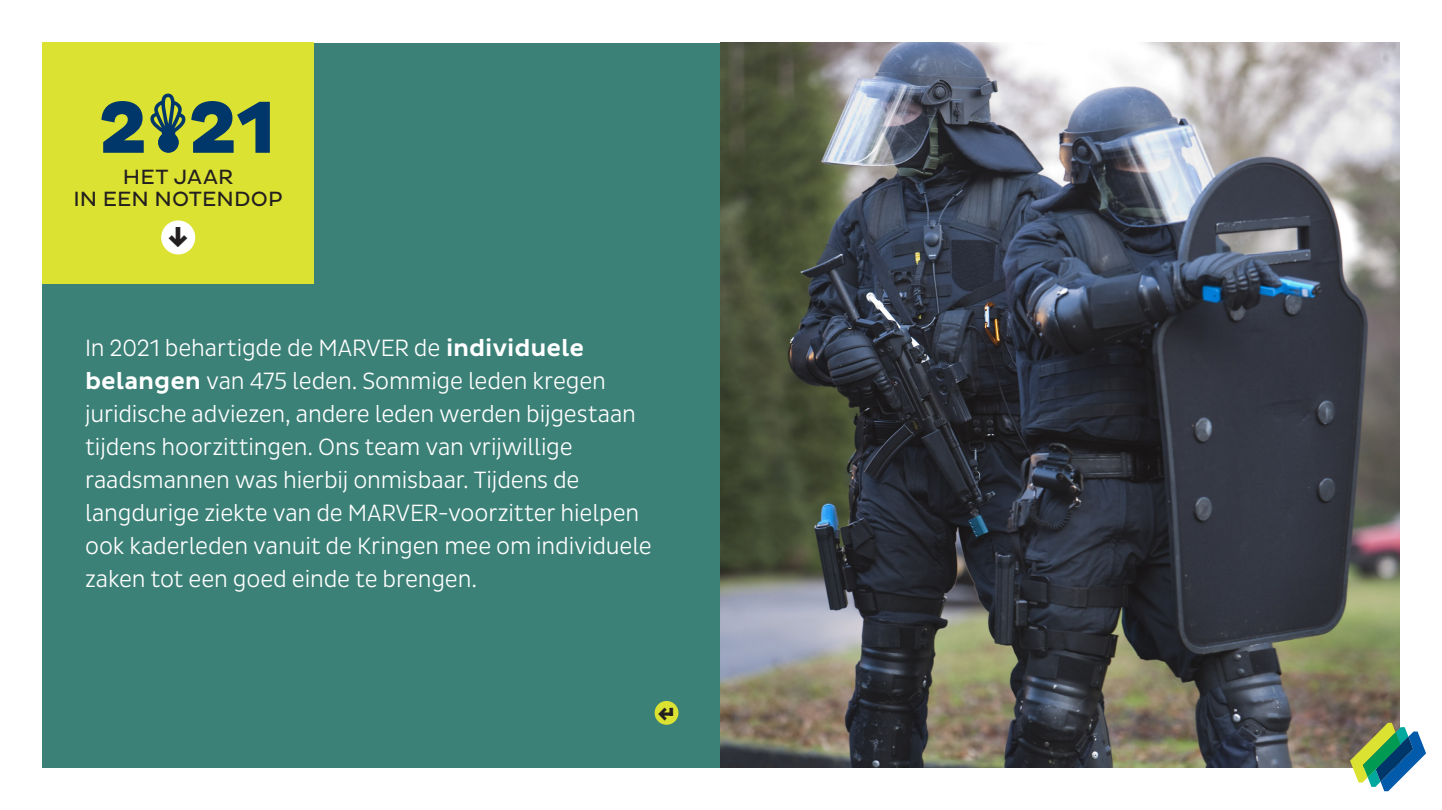
<style>
.page{position:relative;width:1442px;height:810px;background:#fff}
.page>*{position:absolute;margin:0;border:0;box-sizing:border-box;transform-origin:0 0}
.t1{font:800 75px "Pluto Sans";color:#00376b}
.t2{font:800 33.45px "Pluto Sans";color:#231f20}
.t3{font:300 24px/33px "Pluto Sans Cond";letter-spacing:-.005em;color:#fff}
.t4{font:800 23.4px "Pluto Sans";color:#231f20}
.t5{font:800 23.4px "Pluto Sans";color:#231f20;scale:.7 1}
.t6{font:21px "Pluto Sans";letter-spacing:.01em;color:#231f20}
.s1{font-family:"Pluto Sans";font-weight:500}
</style>
<div class="page">
<div style="left:43px;top:43px;width:678px;height:724px;background:#3c8177"></div>
<img style="left:721px;top:43px;width:678px;height:724px">
<div style="left:654px;top:701px;width:24px;height:24px;background:#dce231;border-radius:50%"></div>
<svg style="left:1350px;top:723px;width:76px;height:68px"></svg>
<div style="left:43px;top:43px;width:271px;height:241px;background:#dce231"></div>
<svg style="left:150px;top:94px;width:36px;height:57px"></svg>
<div style="left:158px;top:132px;width:21px;height:21px;background:#00376b;border-radius:50%"></div>
<div style="left:161px;top:220px;width:34px;height:34px;background:#fff;border-radius:50%"></div>
<p class="t1" style="left:99px;top:84px;width:179px">2 21</p>
<p class="t6" style="left:123px;top:165px;width:112px">HET JAAR</p>
<p class="t6" style="left:73px;top:187px;width:211px">IN EEN NOTENDOP</p>
<p class="t2" style="left:166px;top:217px;width:25px">↓</p>
<p class="t3" style="left:85px;top:331px;width:568px">In 2021 behartigde de MARVER de <span class="s1">individuele belangen</span> van 475 leden. Sommige leden kregen juridische adviezen, andere leden werden bijgestaan tijdens hoorzittingen. Ons team van vrijwillige raadsmannen was hierbij onmisbaar. Tijdens de langdurige ziekte van de MARVER-voorzitter hielpen ook kaderleden vanuit de Kringen mee om individuele zaken tot een goed einde te brengen.</p>
<p class="t5" style="left:657px;top:717px;width:16px;rotate:-90deg">−</p>
<p class="t4" style="left:657px;top:699px;width:18px">←</p>
</div>
